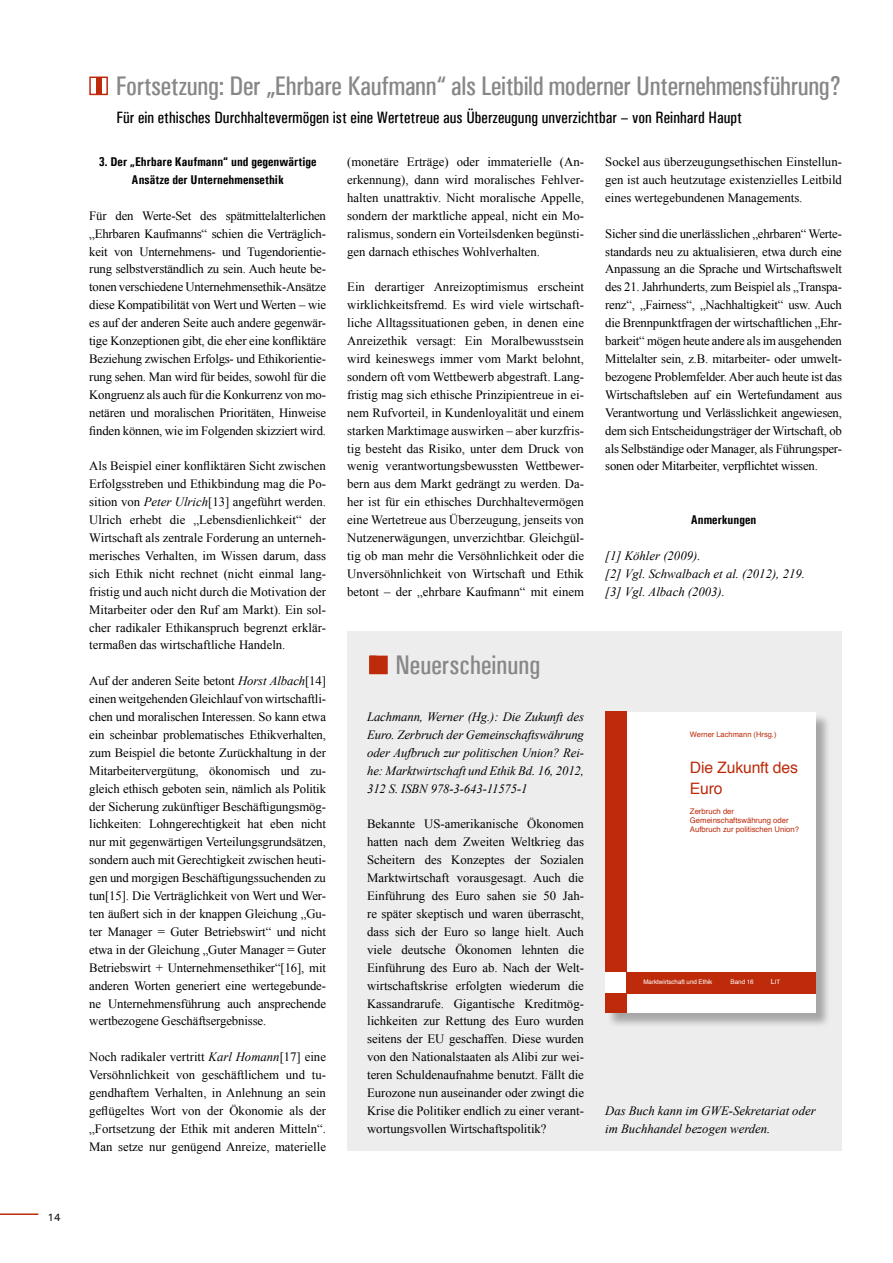
<style>
.page{position:relative;width:893px;height:1263px;background:#fff}
.page>*{position:absolute;margin:0;border:0;box-sizing:border-box;transform-origin:0 0}
.t1{font:27px "Univers Condensed";letter-spacing:-.015em;color:#878787}
.t2{font:16.5px "Univers Condensed";color:#000}
.t3{font:15.75px/21px "Helvetica";letter-spacing:-.01em;color:#bd2b0b}
.t4{font:12.75px/17.9px "Times New Roman";color:#000;text-align:justify}
.t5{font:italic 12.75px/17.9px "Times New Roman";color:#000}
.t6{font:700 12.75px/17.9px "Univers Condensed";color:#000;text-align:center}
.t7{font:10.5px "Univers";color:#000}
.t8{font:7.8px/9px "Helvetica";color:#bd2b0b}
.t9{font:7.5px "Helvetica";color:#bd2b0b}
.t10{font:6.3px "Helvetica";letter-spacing:-.01em;color:#fff}
.t11{font:6px "Helvetica";color:#fff}
.s1{font-style:italic}
.s2{font-size:7.2px}
</style>
<div class="page">
<hr style="left:0;top:1213px;width:38px;height:2px;background:#bd2b0b">
<div style="left:89px;top:77px;width:19px;height:18px;border:2px solid #bd2b0b"></div>
<div style="left:96px;top:78px;width:5px;height:16px;background:#bd2b0b"></div>
<div style="left:347px;top:631px;width:495px;height:520px;background:#ededed"></div>
<div style="left:369px;top:656px;width:19px;height:18px;background:#bd2b0b;border:2px solid #bd2b0b"></div>
<div style="left:370px;top:656px;width:6px;height:17px;background:#bd2b0b"></div>
<div style="left:606px;top:713px;width:226px;height:315px;background:#000;opacity:.3"></div>
<div style="left:605px;top:712px;width:211px;height:300px;background:#fff"></div>
<div style="left:605px;top:712px;width:22px;height:260px;background:#bd2b0b"></div>
<div style="left:605px;top:993px;width:22px;height:19px;background:#bd2b0b"></div>
<div style="left:627px;top:972px;width:189px;height:21px;background:#bd2b0b"></div>
<p class="t7" style="left:47px;top:1210px;width:15px">14</p>
<h1 class="t1" style="left:116px;top:70px;width:727px">Fortsetzung: Der „Ehrbare Kaufmann“ als Leitbild moderner Unternehmensführung?</h1>
<p class="t2" style="left:116px;top:108px;width:627px">Für ein ethisches Durchhaltevermögen ist eine Wertetreue aus Überzeugung unverzichtbar – von Reinhard Haupt</p>
<p class="t6" style="left:99px;top:153px;width:219px">3. Der „Ehrbare Kaufmann“ und gegenwärtige<br>Ansätze der Unternehmensethik</p>
<p class="t4" style="left:89px;top:206px;width:238px">Für den Werte-Set des spätmittelalterlichen „Ehrbaren Kaufmanns“ schien die Verträglich&shy;keit von Unternehmens- und Tugendorientie&shy;rung selbstverständlich zu sein. Auch heute be&shy;tonen verschiedene Unternehmensethik-Ansätze diese Kompatibilität von Wert und Werten – wie es auf der anderen Seite auch andere gegenwär&shy;tige Konzeptionen gibt, die eher eine konfliktäre Beziehung zwischen Erfolgs- und Ethikorientie&shy;rung sehen. Man wird für beides, sowohl für die Kongruenz als auch für die Konkurrenz von mo&shy;netären und moralischen Prioritäten, Hinweise finden können, wie im Folgenden skizziert wird.</p>
<p class="t4" style="left:89px;top:457px;width:238px">Als Beispiel einer konfliktären Sicht zwischen Erfolgsstreben und Ethikbindung mag die Po&shy;sition von <span class="s1">Peter Ulrich</span>[13] angeführt werden.<br>Ulrich erhebt die „Lebensdienlichkeit“ der Wirtschaft als zentrale Forderung an unterneh&shy;merisches Verhalten, im Wissen darum, dass sich Ethik nicht rechnet (nicht einmal lang&shy;fristig und auch nicht durch die Motivation der Mitarbeiter oder den Ruf am Markt). Ein sol&shy;cher radikaler Ethikanspruch begrenzt erklär&shy;termaßen das wirtschaftliche Handeln.</p>
<p class="t4" style="left:89px;top:672px;width:238px">Auf der anderen Seite betont <span class="s1">Horst Albach</span>[14] einen weitgehenden Gleichlauf von wirtschaftli&shy;chen und moralischen Interessen. So kann etwa ein scheinbar problematisches Ethikverhalten, zum Beispiel die betonte Zurückhaltung in der Mitarbeitervergütung, ökonomisch und zu&shy;gleich ethisch geboten sein, nämlich als Politik der Sicherung zukünftiger Beschäftigungsmög&shy;lichkeiten: Lohngerechtigkeit hat eben nicht nur mit gegenwärtigen Verteilungsgrundsätzen, sondern auch mit Gerechtigkeit zwischen heuti&shy;gen und morgigen Beschäftigungssuchenden zu tun[15]. Die Verträglichkeit von Wert und Wer&shy;ten äußert sich in der knappen Gleichung „Gu&shy;ter Manager = Guter Betriebswirt“ und nicht etwa in der Gleichung „Guter Manager = Guter Betriebswirt + Unternehmensethiker“[16], mit anderen Worten generiert eine wertegebunde&shy;ne Unternehmensführung auch ansprechende wertbezogene Geschäftsergebnisse.</p>
<p class="t4" style="left:89px;top:1048px;width:238px">Noch radikaler vertritt <span class="s1">Karl Homann</span>[17] eine Versöhnlichkeit von geschäftlichem und tu&shy;gendhaftem Verhalten, in Anlehnung an sein geflügeltes Wort von der Ökonomie als der „Fortsetzung der Ethik mit anderen Mitteln“.<br>Man setze nur genügend Anreize, materielle</p>
<p class="t4" style="left:347px;top:153px;width:238px">(monetäre Erträge) oder immaterielle (An&shy;erkennung), dann wird moralisches Fehlver&shy;halten unattraktiv. Nicht moralische Appelle, sondern der marktliche appeal, nicht ein Mo&shy;ralismus, sondern ein Vorteilsdenken begünsti&shy;gen darnach ethisches Wohlverhalten.</p>
<p class="t4" style="left:347px;top:278px;width:238px">Ein derartiger Anreizoptimismus erscheint wirklichkeitsfremd. Es wird viele wirtschaft&shy;liche Alltagssituationen geben, in denen eine Anreizethik versagt: Ein Moralbewusstsein wird keineswegs immer vom Markt belohnt, sondern oft vom Wettbewerb abgestraft. Lang&shy;fristig mag sich ethische Prinzipientreue in ei&shy;nem Rufvorteil, in Kundenloyalität und einem starken Marktimage auswirken – aber kurzfris&shy;tig besteht das Risiko, unter dem Druck von wenig verantwortungsbewussten Wettbewer&shy;bern aus dem Markt gedrängt zu werden. Da&shy;her ist für ein ethisches Durchhaltevermögen eine Wertetreue aus Überzeugung, jenseits von Nutzenerwägungen, unverzichtbar. Gleichgül&shy;tig ob man mehr die Versöhnlichkeit oder die Unversöhnlichkeit von Wirtschaft und Ethik betont – der „ehrbare Kaufmann“ mit einem</p>
<p class="t4" style="left:605px;top:153px;width:238px">Sockel aus überzeugungsethischen Einstellun&shy;gen ist auch heutzutage existenzielles Leitbild eines wertegebundenen Managements.</p>
<p class="t4" style="left:605px;top:224px;width:238px">Sicher sind die unerlässlichen „ehrbaren“ Werte&shy;standards neu zu aktualisieren, etwa durch eine Anpassung an die Sprache und Wirtschaftswelt des 21. Jahrhunderts, zum Beispiel als „Transpa&shy;renz“, „Fairness“, „Nachhaltigkeit“ usw. Auch die Brennpunktfragen der wirtschaftlichen „Ehr&shy;barkeit“ mögen heute andere als im ausgehenden Mittelalter sein, z.B. mitarbeiter- oder umwelt&shy;bezogene Problemfelder. Aber auch heute ist das Wirtschaftsleben auf ein Wertefundament aus Verantwortung und Verlässlichkeit angewiesen, dem sich Entscheidungsträger der Wirtschaft, ob als Selbständige oder Manager, als Führungsper&shy;sonen oder Mitarbeiter, verpflichtet wissen.</p>
<p class="t6" style="left:691px;top:511px;width:67px">Anmerkungen</p>
<p class="t5" style="left:605px;top:546px;width:201px">[1] Köhler (2009).<br>[2] Vgl. Schwalbach et al. (2012), 219. [3] Vgl. Albach (2003).</p>
<h1 class="t1" style="left:395px;top:649px;width:146px">Neuerscheinung</h1>
<p class="t5" style="left:367px;top:707px;width:218px;text-align:justify">Lachmann, Werner (Hg.): Die Zukunft des Euro. Zerbruch der Gemeinschaftswährung oder Aufbruch zur politischen Union? Rei&shy;he: Marktwirtschaft und Ethik Bd. 16, 2012, 312 S. ISBN 978-3-643-11575-1</p>
<p class="t4" style="left:367px;top:815px;width:218px">Bekannte US-amerikanische Ökonomen hatten nach dem Zweiten Weltkrieg das Scheitern des Konzeptes der Sozialen Marktwirtschaft vorausgesagt. Auch die Einführung des Euro sahen sie 50 Jah&shy;re später skeptisch und waren überrascht, dass sich der Euro so lange hielt. Auch viele deutsche Ökonomen lehnten die Einführung des Euro ab. Nach der Welt&shy;wirtschaftskrise erfolgten wiederum die Kassandrarufe. Gigantische Kreditmög&shy;lichkeiten zur Rettung des Euro wurden seitens der EU geschaffen. Diese wurden von den Nationalstaaten als Alibi zur wei&shy;teren Schuldenaufnahme benutzt. Fällt die Eurozone nun auseinander oder zwingt die Krise die Politiker endlich zu einer verant&shy;wortungsvollen Wirtschaftspolitik?</p>
<p class="t9" style="left:690px;top:729px;width:88px">Werner Lachmann (Hrsg.)</p>
<p class="t3" style="left:690px;top:758px;width:110px">Die Zukunft des<br>Euro</p>
<p class="t8" style="left:690px;top:807px;width:111px">Zerbruch der<br>Gemeinschaftswährung oder<br>Aufbruch zur politischen Union?</p>
<p class="t10" style="left:643px;top:977px;width:70px">Marktwirtschaft und Ethik</p>
<p class="t10" style="left:731px;top:977px;width:25px">Band 16</p>
<p class="t11" style="left:771px;top:977px;width:11px"><span class="s2">L</span>it</p>
<p class="t5" style="left:605px;top:1101px;width:212px">Das Buch kann im GWE-Sekretariat oder im Buchhandel bezogen werden.</p>
</div>
